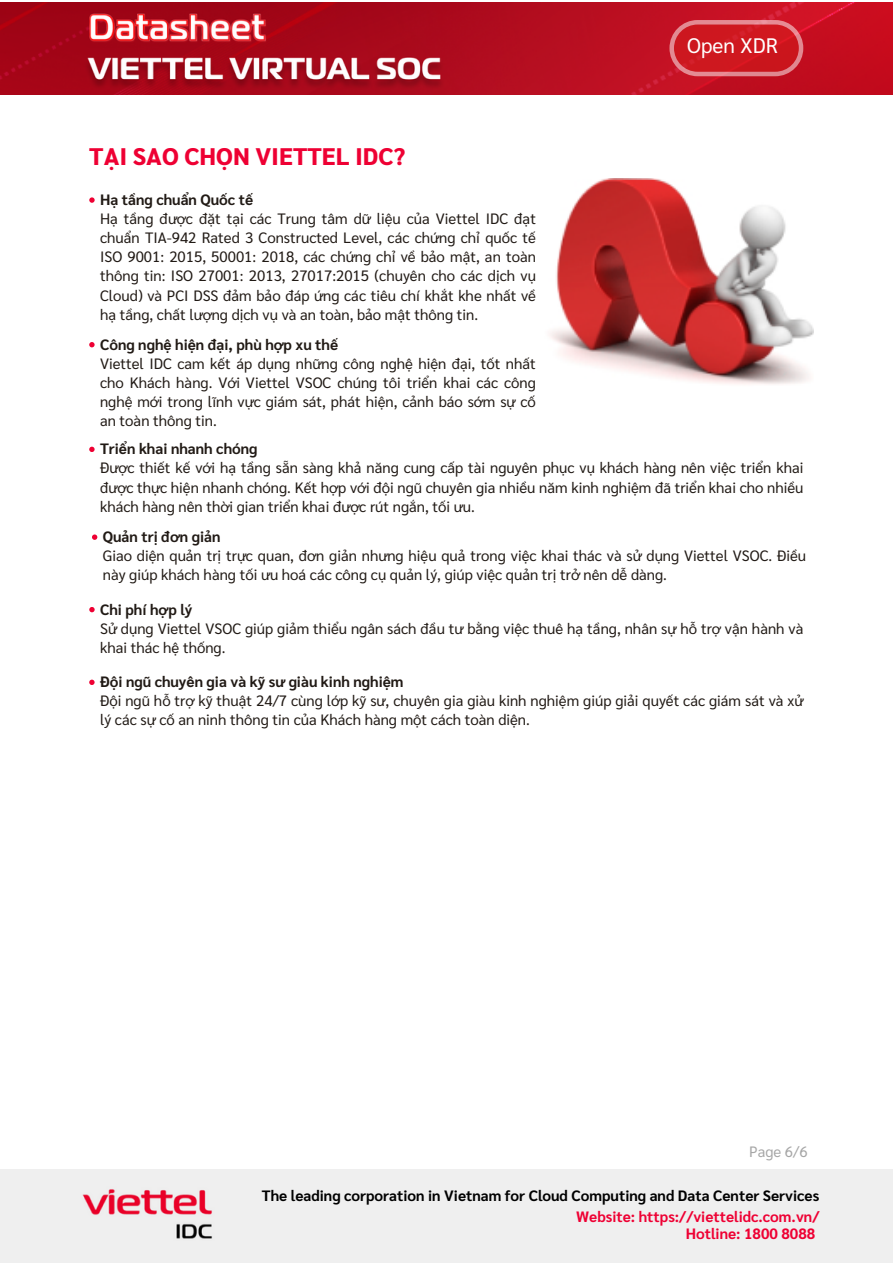
<style>
.page{position:relative;width:893px;height:1264px;background:#fff}
.page>*{position:absolute;margin:0;border:0;box-sizing:border-box;transform-origin:0 0}
.t1{font:800 24px "Sarabun";color:#e03}
.t2{font:21px "Sarabun";color:#fff}
.t3{font:15px/19px "Sarabun";color:#211a15;text-align:justify}
.t4{font:700 15px "Sarabun";color:#211a15}
.t5{font:700 15px "Sarabun";color:#000}
.t6{font:700 15px "Sarabun";color:#e03}
.t7{font:15px "Sarabun";color:#a6a6a6}
</style>
<div class="page">
<img style="left:550px;top:178px;width:263px;height:206px">
<svg style="left:89px;top:197px;width:6px;height:6px"></svg>
<svg style="left:89px;top:446px;width:6px;height:6px"></svg>
<svg style="left:92px;top:534px;width:5px;height:6px"></svg>
<svg style="left:89px;top:342px;width:6px;height:5px"></svg>
<div style="left:0;top:1169px;width:892px;height:93px;background:#efefef"></div>
<svg style="left:89px;top:607px;width:6px;height:5px"></svg>
<svg style="left:89px;top:679px;width:6px;height:6px"></svg>
<img style="left:0;top:2px;width:892px;height:92px">
<svg style="left:669px;top:20px;width:134px;height:56px;background:#d12c35"></svg>
<p class="t1" style="left:89px;top:139px;width:317px">TẠI SAO CHỌN VIETTEL IDC?</p>
<p class="t4" style="left:100px;top:189px;width:155px">Hạ tầng chuẩn Quốc tế</p>
<p class="t3" style="left:100px;top:208px;width:437px">Hạ tầng được đặt tại các Trung tâm dữ liệu của Viettel IDC đạt chuẩn TIA-942 Rated 3 Constructed Level, các chứng chỉ quốc tế ISO 9001: 2015, 50001: 2018, các chứng chỉ về bảo mật, an toàn thông tin: ISO 27001: 2013, 27017:2015 (chuyên cho các dịch vụ Cloud) và PCI DSS đảm bảo đáp ứng các tiêu chí khắt khe nhất về hạ tầng, chất lượng dịch vụ và an toàn, bảo mật thông tin.</p>
<p class="t4" style="left:100px;top:333px;width:239px">Công nghệ hiện đại, phù hợp xu thế</p>
<p class="t3" style="left:100px;top:353px;width:437px">Viettel IDC cam kết áp dụng những công nghệ hiện đại, tốt nhất cho Khách hàng. Với Viettel VSOC chúng tôi triển khai các công nghệ mới trong lĩnh vực giám sát, phát hiện, cảnh báo sớm sự cố an toàn thông tin.</p>
<p class="t2" style="left:687px;top:31px;width:92px">Open XDR</p>
<p class="t4" style="left:100px;top:438px;width:159px">Triển khai nhanh chóng</p>
<p class="t3" style="left:100px;top:457px;width:704px">Được thiết kế với hạ tầng sẵn sàng khả năng cung cấp tài nguyên phục vụ khách hàng nên việc triển khai được thực hiện nhanh chóng. Kết hợp với đội ngũ chuyên gia nhiều năm kinh nghiệm đã triển khai cho nhiều khách hàng nên thời gian triển khai được rút ngắn, tối ưu.</p>
<p class="t4" style="left:103px;top:526px;width:119px">Quản trị đơn giản</p>
<p class="t3" style="left:103px;top:545px;width:704px">Giao diện quản trị trực quan, đơn giản nhưng hiệu quả trong việc khai thác và sử dụng Viettel VSOC. Điều này giúp khách hàng tối ưu hoá các công cụ quản lý, giúp việc quản trị trở nên dễ dàng.</p>
<p class="t4" style="left:100px;top:598px;width:94px">Chi phí hợp lý</p>
<p class="t3" style="left:100px;top:618px;width:704px">Sử dụng Viettel VSOC giúp giảm thiểu ngân sách đầu tư bằng việc thuê hạ tầng, nhân sự hỗ trợ vận hành và khai thác hệ thống.</p>
<p class="t4" style="left:100px;top:671px;width:305px">Đội ngũ chuyên gia và kỹ sư giàu kinh nghiệm</p>
<p class="t3" style="left:100px;top:690px;width:704px">Đội ngũ hỗ trợ kỹ thuật 24/7 cùng lớp kỹ sư, chuyên gia giàu kinh nghiệm giúp giải quyết các giám sát và xử lý các sự cố an ninh thông tin của Khách hàng một cách toàn diện.</p>
<p class="t7" style="left:749px;top:1141px;width:60px">Page 6/6</p>
<p class="t5" style="left:262px;top:1184px;width:559px">The leading corporation in Vietnam for Cloud Computing and Data Center Services</p>
<p class="t6" style="left:576px;top:1206px;width:245px">Website: https://viettelidc.com.vn/</p>
<p class="t6" style="left:685px;top:1223px;width:131px">Hotline: 1800 8088</p>
</div>
